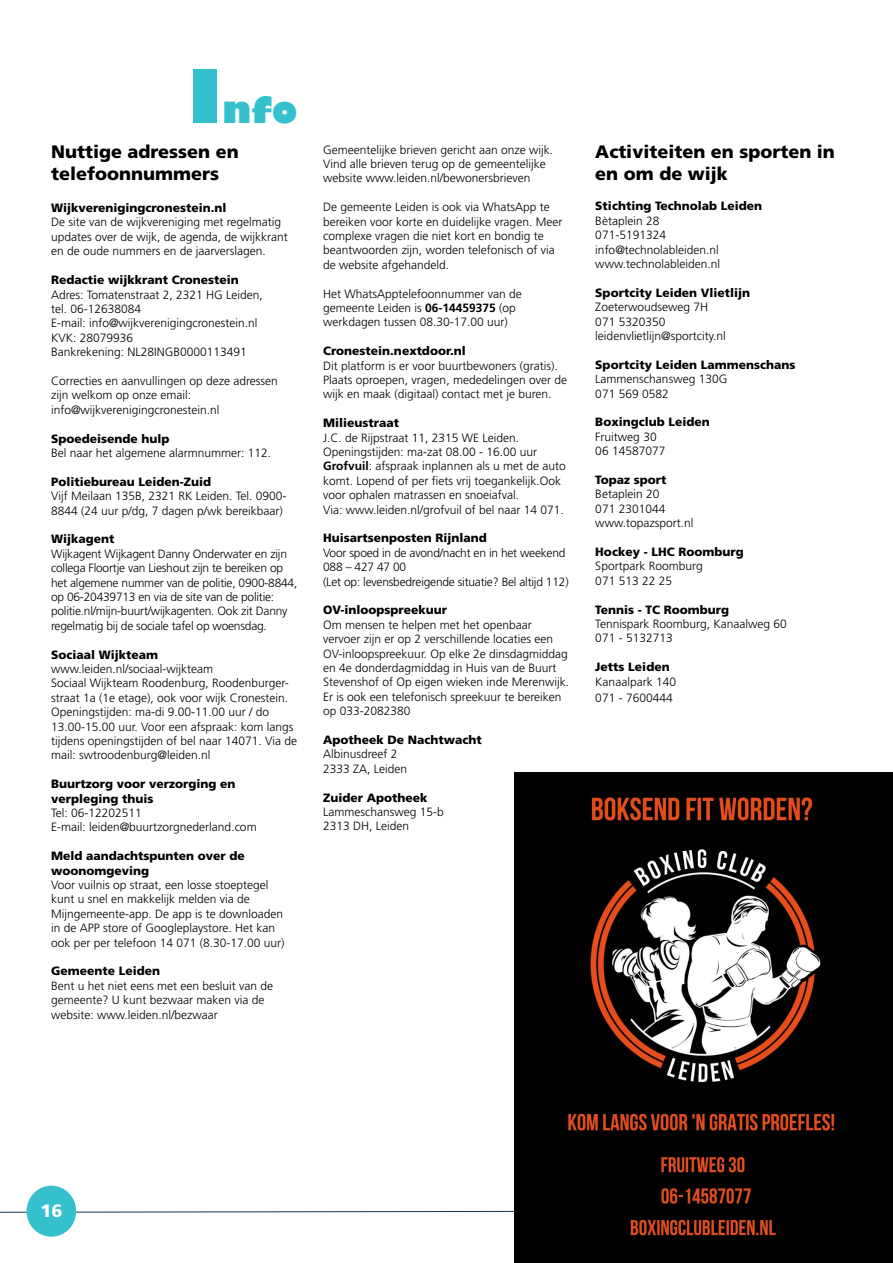
<style>
.page{position:relative;width:893px;height:1263px;background:#fff}
.page>*{position:absolute;margin:0;border:0;box-sizing:border-box;transform-origin:0 0}
.t1{font:800 36px "Gill Sans";color:#34c0cc}
.broodtekst{font:900 18px/21.6px "Frutiger LT Std";color:#000}
.subkop1{font:900 18px "Frutiger LT Std";color:#000}
.t2{font:900 18px "Frutiger LT Std";color:#fff}
.broodtekst-2{font:300 12px/14.4px "Frutiger LT Std";color:#000}
.broodtekst-3{font:900 12px "Frutiger LT Std";color:#000}
.broodtekst-4{font:300 12px/14.4px "Frutiger LT Std";letter-spacing:-.02em;color:#000}
.s1{font-size:72px}
.s2{font-weight:700}
</style>
<div class="page">
<svg style="left:0;top:1210px;width:515px;height:3px"></svg>
<div style="left:27px;top:1186px;width:49px;height:51px;background:#34c0cc;border-radius:50%"></div>
<div style="left:515px;top:772px;width:378px;height:491px;background:#000"></div>
<img style="left:567px;top:792px;width:268px;height:444px">
<p class="t1" style="left:188px;top:81px;width:111px"><span class="s1">I</span>nfo</p>
<p class="subkop1" style="left:51px;top:141px;width:189px">Nuttige adressen en</p>
<p class="subkop1" style="left:51px;top:162px;width:170px">telefoonnummers</p>
<p class="broodtekst-3" style="left:51px;top:201px;width:177px">Wijkverenigingcronestein.nl</p>
<p class="broodtekst-2" style="left:51px;top:215px;width:238px">De site van de wijkvereniging met regelmatig updates over de wijk, de agenda, de wijkkrant en de oude nummers en de jaarverslagen.</p>
<p class="broodtekst-3" style="left:51px;top:273px;width:189px">Redactie wijkkrant Cronestein</p>
<p class="broodtekst-2" style="left:51px;top:287px;width:213px">Adres: Tomatenstraat 2, 2321 HG Leiden, tel. 06-12638084</p>
<p class="broodtekst-2" style="left:51px;top:316px;width:208px">E-mail: info@wijkverenigingcronestein.nl</p>
<p class="broodtekst-2" style="left:51px;top:331px;width:84px">KVK: 28079936</p>
<p class="broodtekst-2" style="left:51px;top:345px;width:197px">Bankrekening: NL28INGB0000113491</p>
<p class="broodtekst-2" style="left:51px;top:374px;width:228px">Correcties en aanvullingen op deze adressen zijn welkom op onze email: info@wijkverenigingcronestein.nl</p>
<p class="broodtekst-3" style="left:51px;top:431px;width:120px">Spoedeisende hulp</p>
<p class="broodtekst-2" style="left:51px;top:446px;width:222px">Bel naar het algemene alarmnummer: 112.</p>
<p class="broodtekst-3" style="left:51px;top:474px;width:162px">Politiebureau Leiden-Zuid</p>
<p class="broodtekst-2" style="left:51px;top:489px;width:237px">Vijf Meilaan 135B, 2321 RK Leiden. Tel. 0900-<br>8844 (24 uur p/dg, 7 dagen p/wk bereikbaar)</p>
<p class="broodtekst-3" style="left:51px;top:532px;width:65px">Wijkagent</p>
<p class="broodtekst-4" style="left:51px;top:547px;width:248px">Wijkagent Wijkagent Danny Onderwater en zijn collega Floortje van Lieshout zijn te bereiken op het algemene nummer van de politie, 0900-8844, op 06-20439713 en via de site van de politie: politie.nl/mijn-buurt/wijkagenten. Ook zit Danny regelmatig bij de sociale tafel op woensdag.</p>
<p class="broodtekst-3" style="left:51px;top:647px;width:109px">Sociaal Wijkteam</p>
<p class="broodtekst-2" style="left:51px;top:662px;width:164px">www.leiden.nl/sociaal-wijkteam</p>
<p class="broodtekst-2" style="left:51px;top:676px;width:239px">Sociaal Wijkteam Roodenburg, Roodenburger&shy;straat 1a (1e etage), ook voor wijk Cronestein.</p>
<p class="broodtekst-2" style="left:51px;top:705px;width:248px">Openingstijden: ma-di 9.00-11.00 uur / do 13.00-15.00 uur. Voor een afspraak: kom langs tijdens openingstijden of bel naar 14071. Via de mail: swtroodenburg@leiden.nl</p>
<p class="broodtekst-3" style="left:51px;top:777px;width:186px">Buurtzorg voor verzorging en</p>
<p class="broodtekst-3" style="left:51px;top:791px;width:104px">verpleging thuis</p>
<p class="broodtekst-2" style="left:51px;top:806px;width:92px">Tel: 06-12202511</p>
<p class="broodtekst-2" style="left:51px;top:820px;width:207px">E-mail: leiden@buurtzorgnederland.com</p>
<p class="broodtekst-3" style="left:51px;top:849px;width:195px">Meld aandachtspunten over de</p>
<p class="broodtekst-3" style="left:51px;top:863px;width:100px">woonomgeving</p>
<p class="broodtekst-2" style="left:51px;top:878px;width:235px">Voor vuilnis op straat, een losse stoeptegel kunt u snel en makkelijk melden via de Mijngemeente-app. De app is te downloaden in de APP store of Googleplaystore. Het kan ook per per telefoon 14 071 (8.30-17.00 uur)</p>
<p class="broodtekst-3" style="left:51px;top:964px;width:111px">Gemeente Leiden</p>
<p class="broodtekst-2" style="left:51px;top:979px;width:224px">Bent u het niet eens met een besluit van de gemeente? U kunt bezwaar maken via de website: www.leiden.nl/bezwaar</p>
<p class="broodtekst-2" style="left:323px;top:142px;width:232px">Gemeentelijke brieven gericht aan onze wijk.<br>Vind alle brieven terug op de gemeentelijke</p>
<p class="broodtekst-2" style="left:323px;top:171px;width:209px">website www.leiden.nl/bewonersbrieven</p>
<p class="broodtekst-2" style="left:323px;top:200px;width:241px">De gemeente Leiden is ook via WhatsApp te bereiken voor korte en duidelijke vragen. Meer complexe vragen die niet kort en bondig te beantwoorden zijn, worden telefonisch of via de website afgehandeld.</p>
<p class="broodtekst-2" style="left:323px;top:286px;width:200px">Het WhatsApptelefoonnummer van de gemeente Leiden is <span class="s2">06-14459375</span> (op werkdagen tussen 08.30-17.00 uur)</p>
<p class="broodtekst-3" style="left:323px;top:344px;width:144px">Cronestein.nextdoor.nl</p>
<p class="broodtekst-2" style="left:323px;top:358px;width:245px">Dit platform is er voor buurtbewoners (gratis).<br>Plaats oproepen, vragen, mededelingen over de wijk en maak (digitaal) contact met je buren.</p>
<p class="broodtekst-3" style="left:323px;top:416px;width:78px">Milieustraat</p>
<p class="broodtekst-2" style="left:323px;top:430px;width:216px">J.C. de Rijpstraat 11, 2315 WE Leiden.<br>Openingstijden: ma-zat 08.00 - 16.00 uur</p>
<p class="broodtekst-2" style="left:323px;top:459px;width:244px"><span class="s2">Grofvuil</span>: afspraak inplannen als u met de auto komt. Lopend of per fiets vrij toegankelijk.Ook voor ophalen matrassen en snoeiafval.</p>
<p class="broodtekst-2" style="left:323px;top:502px;width:242px">Via: www.leiden.nl/grofvuil of bel naar 14 071.</p>
<p class="broodtekst-3" style="left:323px;top:531px;width:165px">Huisartsenposten Rijnland</p>
<p class="broodtekst-4" style="left:323px;top:546px;width:244px">Voor spoed in de avond/nacht en in het weekend<br>088 – 427 47 00</p>
<p class="broodtekst-4" style="left:323px;top:574px;width:247px">(Let op: levensbedreigende situatie? Bel altijd 112)</p>
<p class="broodtekst-3" style="left:323px;top:603px;width:125px">OV-inloopspreekuur</p>
<p class="broodtekst-2" style="left:323px;top:618px;width:247px">Om mensen te helpen met het openbaar vervoer zijn er op 2 verschillende locaties een OV-inloopspreekuur. Op elke 2e dinsdagmiddag en 4e donderdagmiddag in Huis van de Buurt Stevenshof of Op eigen wieken inde Merenwijk.<br>Er is ook een telefonisch spreekuur te bereiken op 033-2082380</p>
<p class="broodtekst-3" style="left:323px;top:733px;width:160px">Apotheek De Nachtwacht</p>
<p class="broodtekst-2" style="left:323px;top:747px;width:76px">Albinusdreef 2</p>
<p class="broodtekst-2" style="left:323px;top:762px;width:86px">2333 ZA, Leiden</p>
<p class="broodtekst-3" style="left:323px;top:790px;width:106px">Zuider Apotheek</p>
<p class="broodtekst-2" style="left:323px;top:805px;width:122px">Lammeschansweg 15-b</p>
<p class="broodtekst-2" style="left:323px;top:819px;width:88px">2313 DH, Leiden</p>
<p class="broodtekst" style="left:595px;top:141px;width:241px">Activiteiten en sporten in en om de wijk</p>
<p class="broodtekst-3" style="left:595px;top:199px;width:168px">Stichting Technolab Leiden</p>
<p class="broodtekst-2" style="left:595px;top:214px;width:66px">Bètaplein 28</p>
<p class="broodtekst-2" style="left:595px;top:228px;width:72px">071-5191324</p>
<p class="broodtekst-2" style="left:595px;top:242px;width:125px">info@technolableiden.nl</p>
<p class="broodtekst-2" style="left:595px;top:257px;width:126px">www.technolableiden.nl</p>
<p class="broodtekst-3" style="left:595px;top:285px;width:156px">Sportcity Leiden Vlietlijn</p>
<p class="broodtekst-2" style="left:595px;top:300px;width:114px">Zoeterwoudseweg 7H</p>
<p class="broodtekst-2" style="left:595px;top:314px;width:72px">071 5320350</p>
<p class="broodtekst-2" style="left:595px;top:329px;width:132px">leidenvlietlijn@sportcity.nl</p>
<p class="broodtekst-3" style="left:595px;top:357px;width:202px">Sportcity Leiden Lammenschans</p>
<p class="broodtekst-2" style="left:595px;top:372px;width:134px">Lammenschansweg 130G</p>
<p class="broodtekst-2" style="left:595px;top:386px;width:75px">071 569 0582</p>
<p class="broodtekst-3" style="left:595px;top:415px;width:116px">Boxingclub Leiden</p>
<p class="broodtekst-2" style="left:595px;top:430px;width:63px">Fruitweg 30</p>
<p class="broodtekst-2" style="left:595px;top:444px;width:72px">06 14587077</p>
<p class="broodtekst-3" style="left:595px;top:472px;width:73px">Topaz sport</p>
<p class="broodtekst-2" style="left:595px;top:487px;width:66px">Betaplein 20</p>
<p class="broodtekst-2" style="left:595px;top:502px;width:72px">071 2301044</p>
<p class="broodtekst-2" style="left:595px;top:516px;width:100px">www.topazsport.nl</p>
<p class="broodtekst-3" style="left:595px;top:544px;width:150px">Hockey - LHC Roomburg</p>
<p class="broodtekst-2" style="left:595px;top:559px;width:109px">Sportpark Roomburg</p>
<p class="broodtekst-2" style="left:595px;top:574px;width:78px">071 513 22 25</p>
<p class="broodtekst-3" style="left:595px;top:602px;width:135px">Tennis - TC Roomburg</p>
<p class="broodtekst-2" style="left:595px;top:617px;width:193px">Tennispark Roomburg, Kanaalweg 60</p>
<p class="broodtekst-2" style="left:595px;top:631px;width:79px">071 - 5132713</p>
<p class="broodtekst-3" style="left:595px;top:660px;width:76px">Jetts Leiden</p>
<p class="broodtekst-2" style="left:595px;top:674px;width:82px">Kanaalpark 140</p>
<p class="broodtekst-2" style="left:595px;top:691px;width:79px">071 - 7600444</p>
<h2 class="t2" style="left:40px;top:1200px;width:24px">16</h2>
</div>
